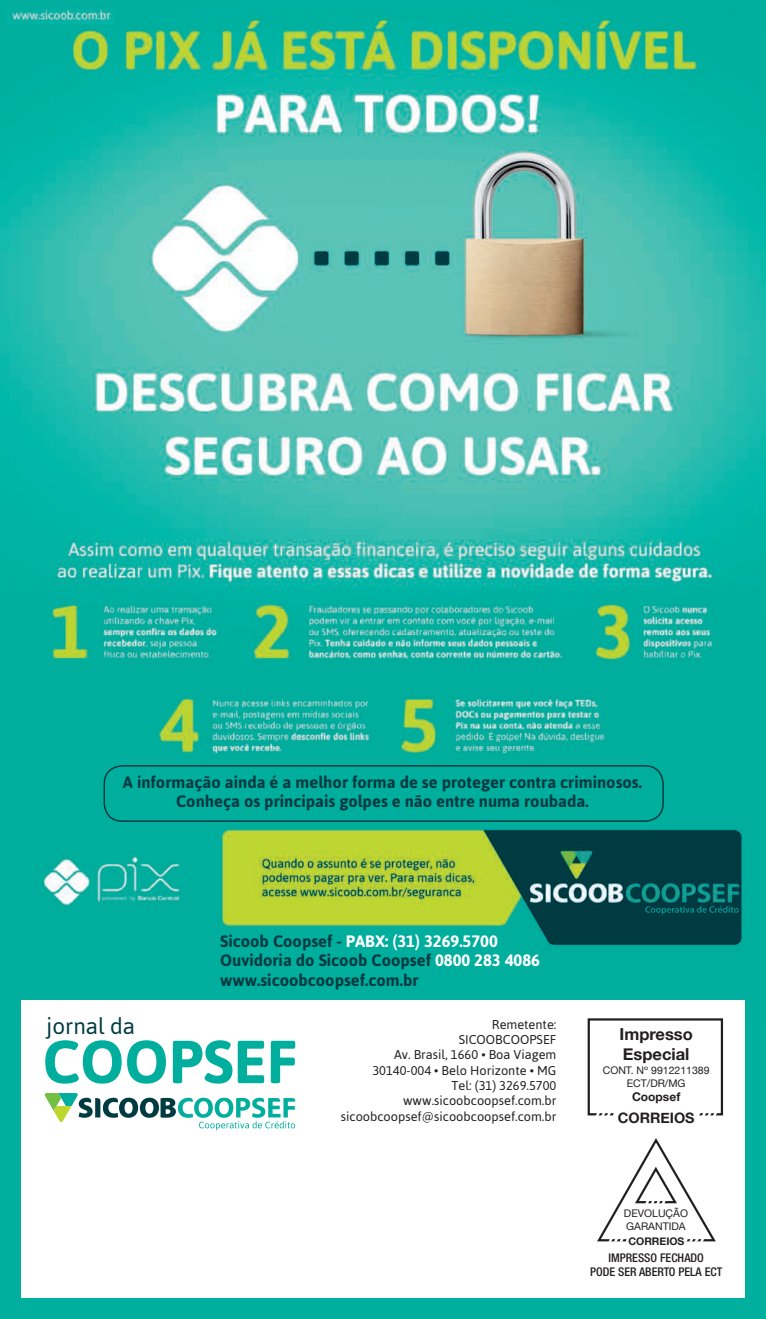
<style>
.page{position:relative;width:766px;height:1319px;background:#fff}
.page>*{position:absolute;margin:0;border:0;box-sizing:border-box;transform-origin:0 0}
.t1{font:700 60.6px "Asap";color:#00ae9d}
.t2{font:22.5px "Asap";color:#003b42}
.t3{font:700 16.5px/19.8px "Asap";color:#003b42}
.t4{font:700 16.5px/19.8px "Helvetica Neue";color:#231f20}
.t5{font:700 14.4px "Helvetica Neue";color:#231f20}
.t6{font:12.75px/15.3px "Asap";color:#231f20;text-align:right}
.t7{font:500 condensed 12px/14.4px "Helvetica Neue";color:#231f20;text-align:center}
.t8{font:700 12px "Helvetica Neue";color:#231f20}
.t9{font:10.5px/12.6px "Helvetica Neue";color:#231f20;text-align:center}
.t10{font:700 10.5px "Helvetica Neue";color:#231f20}
.s1{color:#fff}
</style>
<div class="page">
<img style="left:0;top:0;width:765px;height:1318px">
<div style="left:21px;top:999px;width:723px;height:298px;background:#fff"></div>
<div style="left:587px;top:1018px;width:135px;height:97px;border:2px solid #231f20"></div>
<svg style="left:595px;top:1112px;width:121px;height:3px"></svg>
<svg style="left:597px;top:1138px;width:119px;height:104px"></svg>
<svg style="left:45px;top:1093px;width:250px;height:37px"></svg>
<div style="left:103px;top:765px;width:560px;height:56px;border:2px solid #003b42;border-radius:18px"></div>
<p class="t3" style="left:123px;top:771px;width:520px;text-align:center">A informação ainda é a melhor forma de se proteger contra criminosos.<br>Conheça os principais golpes e não entre numa roubada.</p>
<p class="t3" style="left:220px;top:930px;width:321px">Sicoob Coopsef - <span class="s1">PABX: (31) 3269.5700<br></span>Ouvidoria do Sicoob Coopsef <span class="s1">0800 283 4086 </span>www.sicoobcoopsef.com.br</p>
<h2 class="t2" style="left:46px;top:1012px;width:90px">jornal da</h2>
<h1 class="t1" style="left:43px;top:1026px;width:256px">COOPSEF</h1>
<p class="t4" style="left:619px;top:1024px;width:75px">Impresso<br>Especial</p>
<p class="t6" style="left:341px;top:1016px;width:217px">Remetente:<br>SICOOBCOOPSEF<br>Av. Brasil, 1660 • Boa Viagem<br>30140-004 • Belo Horizonte • MG<br>Tel: (31) 3269.5700 www.sicoobcoopsef.com.br sicoobcoopsef@sicoobcoopsef.com.br</p>
<p class="t9" style="left:602px;top:1064px;width:108px">CONT. Nº 9912211389<br>ECT/DR/MG</p>
<p class="t8" style="left:632px;top:1087px;width:50px">Coopsef</p>
<p class="t5" style="left:617px;top:1105px;width:78px">CORREIOS</p>
<p class="t9" style="left:623px;top:1207px;width:65px;text-align:left">DEVOLUÇÃO<br>GARANTIDA</p>
<p class="t7" style="left:590px;top:1249px;width:134px">IMPRESSO FECHADO<br>PODE SER ABERTO PELA ECT</p>
<p class="t10" style="left:628px;top:1232px;width:57px">CORREIOS</p>
</div>
